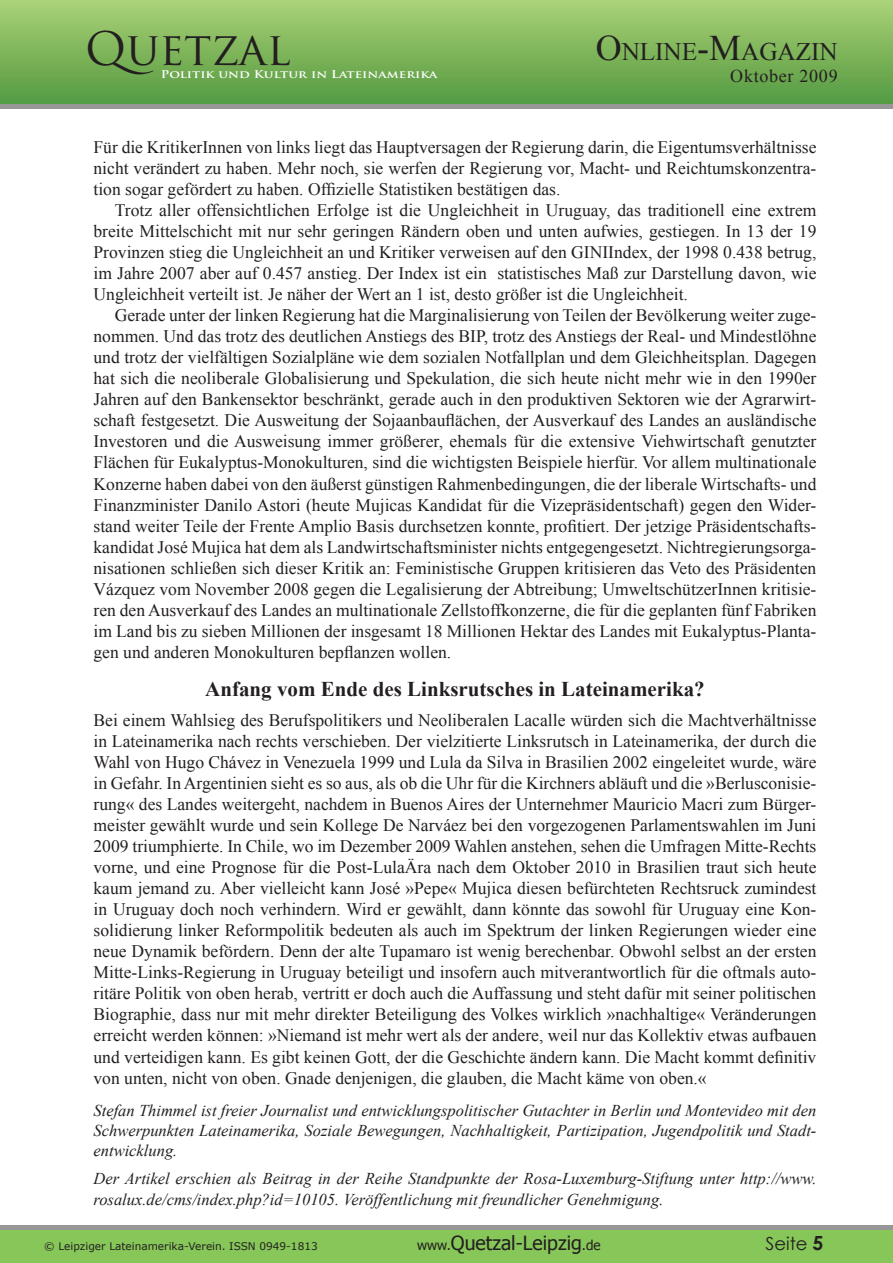
<style>
.page{position:relative;width:893px;height:1263px;background:#fff}
.page>*{position:absolute;margin:0;border:0;box-sizing:border-box;transform-origin:0 0}
.t1{font:45px "Trajan Pro";color:#231f20}
.t2{font:25.2px "Times New Roman";color:#231f20}
.Zwischenüberschrift{font:700 21px "Times New Roman";color:#231f20}
.t3{font:19.5px "Tahoma";color:#231f20}
.t4{font:18px "Times New Roman";letter-spacing:.04em;color:#231f20}
.t5{font:18px "Century Gothic";color:#231f20}
.t6{font:17.55px/21px "Times New Roman";color:#231f20;text-align:justify}
.t7{font:italic 16.5px/19.8px "Times New Roman";color:#231f20;text-align:justify}
.t8{font:10.5px "Verdana";color:#231f20}
.t9{font:700 10.5px "Trajan Pro";color:#fff;scale:1.24 1}
.s1{font-size:36px}
.s2{font-size:13.5px}
</style>
<div class="page">
<div style="left:0;top:1px;width:893px;height:103px;background:linear-gradient(to bottom,#aad177,#539a41)"></div>
<div style="left:0;top:104px;width:893px;height:5px;background:#979797"></div>
<hr style="left:0;top:1225px;width:893px;height:4px;background:#979797">
<div style="left:0;top:1230px;width:893px;height:33px;background:#87c659"></div>
<h1 class="t1" style="left:85px;top:20px;width:207px">QUETZAL</h1>
<p class="t9" style="left:161px;top:68px;width:225px">Politik und Kultur in Lateinamerika</p>
<h2 class="t2" style="left:596px;top:35px;width:244px"><span class="s1">O</span>nline<span class="s1">-M</span>agazin</h2>
<p class="t4" style="left:730px;top:64px;width:109px">Oktober 2009</p>
<p class="t6" style="left:94px;top:136px;width:724px">Für die KritikerInnen von links liegt das Hauptversagen der Regierung darin, die Eigentumsverhältnisse nicht verändert zu haben. Mehr noch, sie werfen der Regierung vor, Macht- und Reichtumskonzentra&shy;tion sogar gefördert zu haben. Offizielle Statistiken bestätigen das.</p>
<p class="t6" style="left:94px;top:199px;width:724px;text-indent:21px">Trotz aller offensichtlichen Erfolge ist die Ungleichheit in Uruguay, das traditionell eine extrem breite Mittelschicht mit nur sehr geringen Rändern oben und unten aufwies, gestiegen. In 13 der 19<br>Provinzen stieg die Ungleichheit an und Kritiker verweisen auf den GINIIndex, der 1998 0.438 betrug, im Jahre 2007 aber auf 0.457 anstieg. Der Index ist ein statistisches Maß zur Darstellung davon, wie Ungleichheit verteilt ist. Je näher der Wert an 1 ist, desto größer ist die Ungleichheit.</p>
<p class="t6" style="left:94px;top:304px;width:724px;text-indent:21px">Gerade unter der linken Regierung hat die Marginalisierung von Teilen der Bevölkerung weiter zuge&shy;nommen. Und das trotz des deutlichen Anstiegs des BIP, trotz des Anstiegs der Real- und Mindestlöhne und trotz der vielfältigen Sozialpläne wie dem sozialen Notfallplan und dem Gleichheitsplan. Dagegen hat sich die neoliberale Globalisierung und Spekulation, die sich heute nicht mehr wie in den 1990er Jahren auf den Bankensektor beschränkt, gerade auch in den produktiven Sektoren wie der Agrarwirt&shy;schaft festgesetzt. Die Ausweitung der Sojaanbauflächen, der Ausverkauf des Landes an ausländische Investoren und die Ausweisung immer größerer, ehemals für die extensive Viehwirtschaft genutzter Flächen für Eukalyptus-Monokulturen, sind die wichtigsten Beispiele hierfür. Vor allem multinationale Konzerne haben dabei von den äußerst günstigen Rahmenbedingungen, die der liberale Wirtschafts- und Finanzminister Danilo Astori (heute Mujicas Kandidat für die Vizepräsidentschaft) gegen den Wider&shy;stand weiter Teile der Frente Amplio Basis durchsetzen konnte, profitiert. Der jetzige Präsidentschafts&shy;kandidat José Mujica hat dem als Landwirtschaftsminister nichts entgegengesetzt. Nichtregierungsorga&shy;nisationen schließen sich dieser Kritik an: Feministische Gruppen kritisieren das Veto des Präsidenten Vázquez vom November 2008 gegen die Legalisierung der Abtreibung; UmweltschützerInnen kritisie&shy;ren den Ausverkauf des Landes an multinationale Zellstoffkonzerne, die für die geplanten fünf Fabriken im Land bis zu sieben Millionen der insgesamt 18 Millionen Hektar des Landes mit Eukalyptus-Planta&shy;gen und anderen Monokulturen bepflanzen wollen.</p>
<p class="Zwischenüberschrift" style="left:205px;top:674px;width:501px">Anfang vom Ende des Linksrutsches in Lateinamerika?</p>
<p class="t6" style="left:94px;top:709px;width:724px">Bei einem Wahlsieg des Berufspolitikers und Neoliberalen Lacalle würden sich die Machtverhältnisse in Lateinamerika nach rechts verschieben. Der vielzitierte Linksrutsch in Lateinamerika, der durch die Wahl von Hugo Chávez in Venezuela 1999 und Lula da Silva in Brasilien 2002 eingeleitet wurde, wäre in Gefahr. In Argentinien sieht es so aus, als ob die Uhr für die Kirchners abläuft und die »Berlusconisie&shy;rung« des Landes weitergeht, nachdem in Buenos Aires der Unternehmer Mauricio Macri zum Bürger&shy;meister gewählt wurde und sein Kollege De Narváez bei den vorgezogenen Parlamentswahlen im Juni 2009 triumphierte. In Chile, wo im Dezember 2009 Wahlen anstehen, sehen die Umfragen Mitte-Rechts vorne, und eine Prognose für die Post-LulaÄra nach dem Oktober 2010 in Brasilien traut sich heute kaum jemand zu. Aber vielleicht kann José »Pepe« Mujica diesen befürchteten Rechtsruck zumindest in Uruguay doch noch verhindern. Wird er gewählt, dann könnte das sowohl für Uruguay eine Kon&shy;solidierung linker Reformpolitik bedeuten als auch im Spektrum der linken Regierungen wieder eine neue Dynamik befördern. Denn der alte Tupamaro ist wenig berechenbar. Obwohl selbst an der ersten Mitte-Links-Regierung in Uruguay beteiligt und insofern auch mitverantwortlich für die oftmals auto&shy;ritäre Politik von oben herab, vertritt er doch auch die Auffassung und steht dafür mit seiner politischen Biographie, dass nur mit mehr direkter Beteiligung des Volkes wirklich »nachhaltige« Veränderungen erreicht werden können: »Niemand ist mehr wert als der andere, weil nur das Kollektiv etwas aufbauen und verteidigen kann. Es gibt keinen Gott, der die Geschichte ändern kann. Die Macht kommt definitiv von unten, nicht von oben. Gnade denjenigen, die glauben, die Macht käme von oben.«</p>
<p class="t7" style="left:94px;top:1100px;width:724px">Stefan Thimmel ist freier Journalist und entwicklungspolitischer Gutachter in Berlin und Montevideo mit den Schwerpunkten Lateinamerika, Soziale Bewegungen, Nachhaltigkeit, Partizipation, Jugendpolitik und Stadt&shy;entwicklung.</p>
<p class="t7" style="left:94px;top:1168px;width:724px;line-height:20.7px">Der Artikel erschien als Beitrag in der Reihe Standpunkte der Rosa-Luxemburg-Stiftung unter http://www. rosalux.de/cms/index.php?id=10105. Veröffentlichung mit freundlicher Genehmigung.</p>
<p class="t8" style="left:44px;top:1239px;width:275px">© Leipziger Lateinamerika-Verein. ISSN 0949-1813</p>
<p class="t3" style="left:417px;top:1230px;width:185px"><span class="s2">www.</span>Quetzal-Leipzig<span class="s2">.de</span></p>
<p class="t5" style="left:766px;top:1231px;width:44px">Seite</p>
</div>
